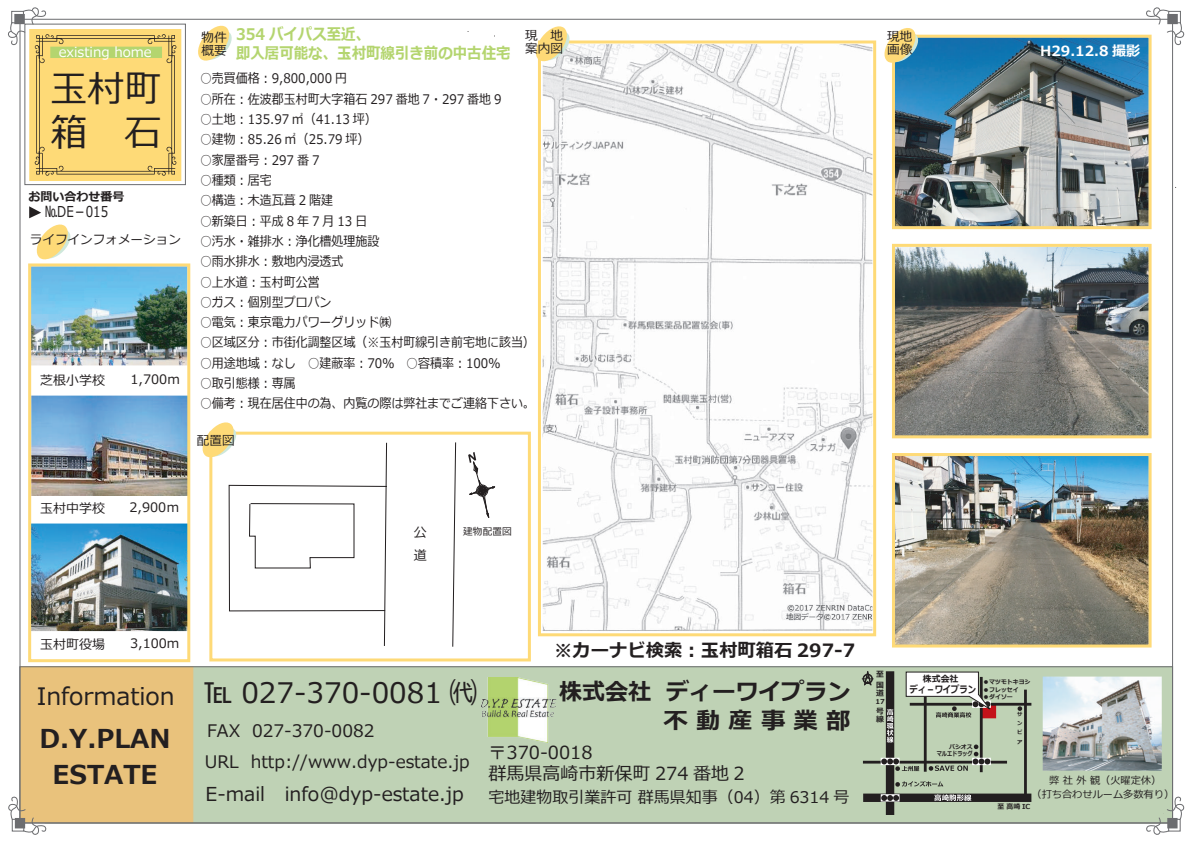
<style>
.page{position:relative;width:1191px;height:842px;background:#fff}
.page>*{position:absolute;margin:0;border:0;box-sizing:border-box;transform-origin:0 0}
.t1{font:37px/43.6px "Meiryo";color:#231f20}
.t2{font:28.2px "Meiryo";color:#231f20}
.t3{font:700 26px/36px "Meiryo";color:#231f20;text-align:center}
.t4{font:24px "Meiryo";color:#231f20}
.t5{font:700 23px "Meiryo";color:#231f20}
.t6{font:700 23px "Meiryo";color:#231f20;scale:1.06 1}
.t7{font:19.2px "Meiryo";color:#231f20}
.t8{font:700 18.3px "Meiryo";color:#231f20}
.t9{font:18px/21px "Meiryo";color:#231f20}
.t10{font:17.2px/31.8px "Meiryo";color:#231f20}
.t11{font:700 16px/19px "Meiryo";color:#b4d56f;scale:.9 1}
.t12{font:16px "Meiryo";color:#231f20}
.t13{font:15px "Meiryo";color:#231f20;scale:.8 1}
.t14{font:700 14px "Meiryo";color:#fff}
.t15{font:13.6px "Meiryo";color:#fff}
.t16{font:13.2px "Meiryo";color:#231f20;scale:.91 1}
.t17{font:13px "Meiryo";color:#231f20}
.t18{font:12.9px "Meiryo";color:#231f20}
.t19{font:12.6px/13px "Meiryo";color:#231f20}
.t20{font:700 12px "Meiryo";color:#231f20}
.t21{font:10.2px "Meiryo";color:#231f20}
.t22{font:700 9.8px "Meiryo";color:#231f20;scale:.84 1}
.t23{font:9.7px "Meiryo";color:#231f20}
.t24{font:700 8.8px "Meiryo";color:#231f20}
.t25{font:700 7.8px/10.5px "Meiryo";color:#231f20}
.t26{font:700 6.9px "Meiryo";color:#231f20}
.t27{font:700 6.4px "Meiryo";color:#231f20;scale:.8 1}
.t28{font:700 5.9px "Meiryo";color:#231f20}
.t29{font:700 5.3px/9.2px "Meiryo";color:#231f20;text-align:justify}
</style>
<div class="page">
<div style="left:45px;top:666px;width:1127px;height:157px;background:#bfd2b5"></div>
<div style="left:20px;top:667px;width:173px;height:155px;background:#e9c27c"></div>
<img style="left:32px;top:267px;width:154px;height:98px">
<img style="left:32px;top:523px;width:154px;height:108px">
<img style="left:32px;top:396px;width:154px;height:100px">
<img style="left:896px;top:39px;width:251px;height:186px">
<img style="left:896px;top:248px;width:251px;height:186px">
<img style="left:896px;top:457px;width:251px;height:186px">
<div style="left:892px;top:35px;width:259px;height:194px;border:3px solid #feda77"></div>
<div style="left:892px;top:244px;width:259px;height:194px;border:3px solid #feda77"></div>
<div style="left:892px;top:453px;width:259px;height:194px;border:3px solid #feda77"></div>
<div style="left:981px;top:704px;width:15px;height:14px;background:#c4121a"></div>
<div style="left:863px;top:793px;width:168px;height:9px;background:#231f20"></div>
<div style="left:886px;top:671px;width:8px;height:144px;background:#231f20"></div>
<hr style="left:863px;top:761px;width:144px;height:2px;background:#231f20">
<hr style="left:980px;top:677px;width:2px;height:95px;background:#231f20">
<hr style="left:924px;top:676px;width:2px;height:96px;background:#231f20">
<hr style="left:909px;top:703px;width:122px;height:3px;background:#231f20">
<hr style="left:1024px;top:690px;width:2px;height:108px;background:#231f20">
<svg style="left:934px;top:794px;width:37px;height:7px"></svg>
<svg style="left:895px;top:781px;width:48px;height:6px"></svg>
<svg style="left:1017px;top:706px;width:5px;height:5px"></svg>
<svg style="left:886px;top:709px;width:7px;height:34px"></svg>
<svg style="left:861px;top:671px;width:12px;height:14px"></svg>
<img style="left:481px;top:677px;width:75px;height:65px">
<div style="left:24px;top:24px;width:162px;height:161px;border:1px solid #6c6d70"></div>
<div style="left:29px;top:29px;width:152px;height:152px;background:#feda77"></div>
<img style="left:1042px;top:676px;width:119px;height:95px">
<svg style="left:881px;top:758px;width:38px;height:13px"></svg>
<svg style="left:928px;top:744px;width:62px;height:27px"></svg>
<svg style="left:880px;top:794px;width:19px;height:7px"></svg>
<svg style="left:881px;top:795px;width:18px;height:6px"></svg>
<svg style="left:905px;top:671px;width:85px;height:46px"></svg>
<div style="left:209px;top:432px;width:322px;height:229px;border:3px solid #feda77"></div>
<svg style="left:468px;top:452px;width:27px;height:66px"></svg>
<svg style="left:452px;top:442px;width:4px;height:205px"></svg>
<div style="left:30px;top:631px;width:159px;height:29px;background:#f4f4f4"></div>
<div style="left:30px;top:632px;width:159px;height:30px;background:#fff"></div>
<div style="left:28px;top:263px;width:162px;height:399px;border:3px solid #feda77"></div>
<div style="left:538px;top:40px;width:338px;height:596px;border:3px solid #feda77"></div>
<img style="left:543px;top:44px;width:329px;height:587px">
<svg style="left:198px;top:25px;width:34px;height:36px"></svg>
<svg style="left:202px;top:422px;width:186px;height:225px"></svg>
<svg style="left:535px;top:26px;width:36px;height:38px"></svg>
<svg style="left:884px;top:28px;width:36px;height:37px"></svg>
<svg style="left:29px;top:206px;width:42px;height:54px"></svg>
<svg style="left:8px;top:7px;width:169px;height:169px"></svg>
<svg style="left:8px;top:796px;width:40px;height:39px"></svg>
<svg style="left:1143px;top:7px;width:42px;height:40px"></svg>
<svg style="left:1144px;top:794px;width:41px;height:41px"></svg>
<div style="left:19px;top:666px;width:1154px;height:157px;border:1px solid #6c6d70"></div>
<div style="left:50px;top:47px;width:112px;height:11px;background:#b4d56f"></div>
<p class="t15" style="left:59px;top:43px;width:95px">existing home</p>
<h1 class="t1" style="left:51px;top:69px;width:112px">玉村町箱　石</h1>
<p class="t20" style="left:28px;top:189px;width:97px">お問い合わせ番号</p>
<p class="t13" style="left:45px;top:201px;width:80px">№DE－015</p>
<p class="t19" style="left:30px;top:234px;width:153px">ライフインフォメーション</p>
<p class="t17" style="left:40px;top:371px;width:66px">芝根小学校</p>
<p class="t17" style="left:130px;top:370px;width:51px">1,700m</p>
<p class="t19" style="left:201px;top:31px;width:27px">物件概要</p>
<p class="t11" style="left:236px;top:25px;width:307px">354 バイパス至近、<br>即入居可能な、玉村町線引き前の中古住宅</p>
<p class="t19" style="left:525px;top:30px;width:39px">現　地案内図</p>
<p class="t19" style="left:887px;top:31px;width:27px">現地画像</p>
<p class="t16" style="left:200px;top:69px;width:163px">○売買価格：9,800,000 円</p>
<p class="t16" style="left:200px;top:90px;width:346px">○所在：佐波郡玉村町大字箱石 297 番地 7・297 番地 9　</p>
<p class="t16" style="left:200px;top:110px;width:196px">○土地：135.97 ㎡（41.13 坪）</p>
<p class="t16" style="left:200px;top:130px;width:188px">○建物：85.26 ㎡（25.79 坪）</p>
<p class="t16" style="left:200px;top:151px;width:146px">○家屋番号：297 番 7　</p>
<p class="t16" style="left:200px;top:171px;width:93px">○種類：居宅　</p>
<p class="t16" style="left:200px;top:191px;width:148px">○構造：木造瓦葺 2 階建</p>
<p class="t16" style="left:200px;top:212px;width:185px">○新築日：平成 8 年 7 月 13 日</p>
<p class="t16" style="left:200px;top:232px;width:199px">○汚水・雑排水：浄化槽処理施設</p>
<p class="t16" style="left:200px;top:252px;width:159px">○雨水排水：敷地内浸透式</p>
<p class="t16" style="left:200px;top:273px;width:133px">○上水道：玉村町公営</p>
<p class="t16" style="left:200px;top:293px;width:146px">○ガス：個別型プロパン</p>
<p class="t16" style="left:200px;top:313px;width:212px">○電気：東京電力パワーグリッド㈱</p>
<p class="t16" style="left:200px;top:333px;width:369px">○区域区分：市街化調整区域（※玉村町線引き前宅地に該当）</p>
<p class="t16" style="left:200px;top:354px;width:331px">○用途地域：なし　○建蔽率：70％　○容積率：100％</p>
<p class="t16" style="left:200px;top:374px;width:107px">○取引態様：専属</p>
<p class="t16" style="left:200px;top:394px;width:369px">○備考：現在居住中の為、内覧の際は弊社までご連絡下さい。</p>
<p class="t19" style="left:197px;top:434px;width:39px">配置図</p>
<p class="t17" style="left:40px;top:499px;width:66px">玉村中学校</p>
<p class="t17" style="left:130px;top:498px;width:51px">2,900ｍ</p>
<p class="t18" style="left:414px;top:523px;width:14px">公</p>
<p class="t23" style="left:463px;top:525px;width:50px">建物配置図</p>
<p class="t18" style="left:414px;top:546px;width:14px">道</p>
<p class="t14" style="left:1040px;top:41px;width:101px">H29.12.8 撮影</p>
<p class="t17" style="left:40px;top:635px;width:66px">玉村町役場</p>
<p class="t17" style="left:130px;top:635px;width:51px">3,100m</p>
<h3 class="t4" style="left:37px;top:680px;width:139px">Information</h3>
<h3 class="t3" style="left:40px;top:722px;width:133px">D.Y.PLAN<br>ESTATE</h3>
<h2 class="t2" style="left:203px;top:673px;width:275px">℡ 027-370-0081 ㈹</h2>
<h3 class="t10" style="left:205px;top:715px;width:266px">FAX 027-370-0082<br>URL http://www.dyp-estate.jp</h3>
<h3 class="t7" style="left:205px;top:781px;width:260px">E-mail info@dyp-estate.jp</h3>
<h3 class="t8" style="left:554px;top:637px;width:302px">※カーナビ検索：玉村町箱石 297-7</h3>
<h3 class="t5" style="left:559px;top:676px;width:293px">株式会社 ディーワイプラン</h3>
<h3 class="t6" style="left:663px;top:705px;width:178px">不 動 産 事 業 部</h3>
<h3 class="t9" style="left:488px;top:743px;width:258px">〒370-0018<br>群馬県高崎市新保町 274 番地 2</h3>
<p class="t12" style="left:488px;top:786px;width:362px">宅地建物取引業許可 群馬県知事（04）第 6314 号</p>
<p class="t25" style="left:876px;top:670px;width:9px">至国</p>
<p class="t25" style="left:876px;top:688px;width:9px">道</p>
<p class="t25" style="left:876px;top:708px;width:9px;line-height:7.8px">号線</p>
<p class="t26" style="left:875px;top:697px;width:11px">17</p>
<p class="t24" style="left:923px;top:672px;width:37px">株式会社</p>
<p class="t22" style="left:909px;top:683px;width:80px">ディ－ワイプラン</p>
<p class="t28" style="left:949px;top:743px;width:25px">パシオス</p>
<p class="t27" style="left:936px;top:749px;width:46px">マルエドラッグ</p>
<p class="t28" style="left:983px;top:677px;width:49px">●マツモトキヨシ</p>
<p class="t28" style="left:983px;top:686px;width:37px">●フレッセイ</p>
<p class="t28" style="left:983px;top:693px;width:31px">●ダイソー</p>
<p class="t29" style="left:1017px;top:710px;width:7px">サンピア</p>
<p class="t21" style="left:1049px;top:773px;width:114px">弊 社 外 観（火曜定休）</p>
<p class="t26" style="left:997px;top:802px;width:34px">至 高崎 IC</p>
<p class="t21" style="left:1031px;top:787px;width:144px">（打ち合わせルーム多数有り）</p>
</div>
